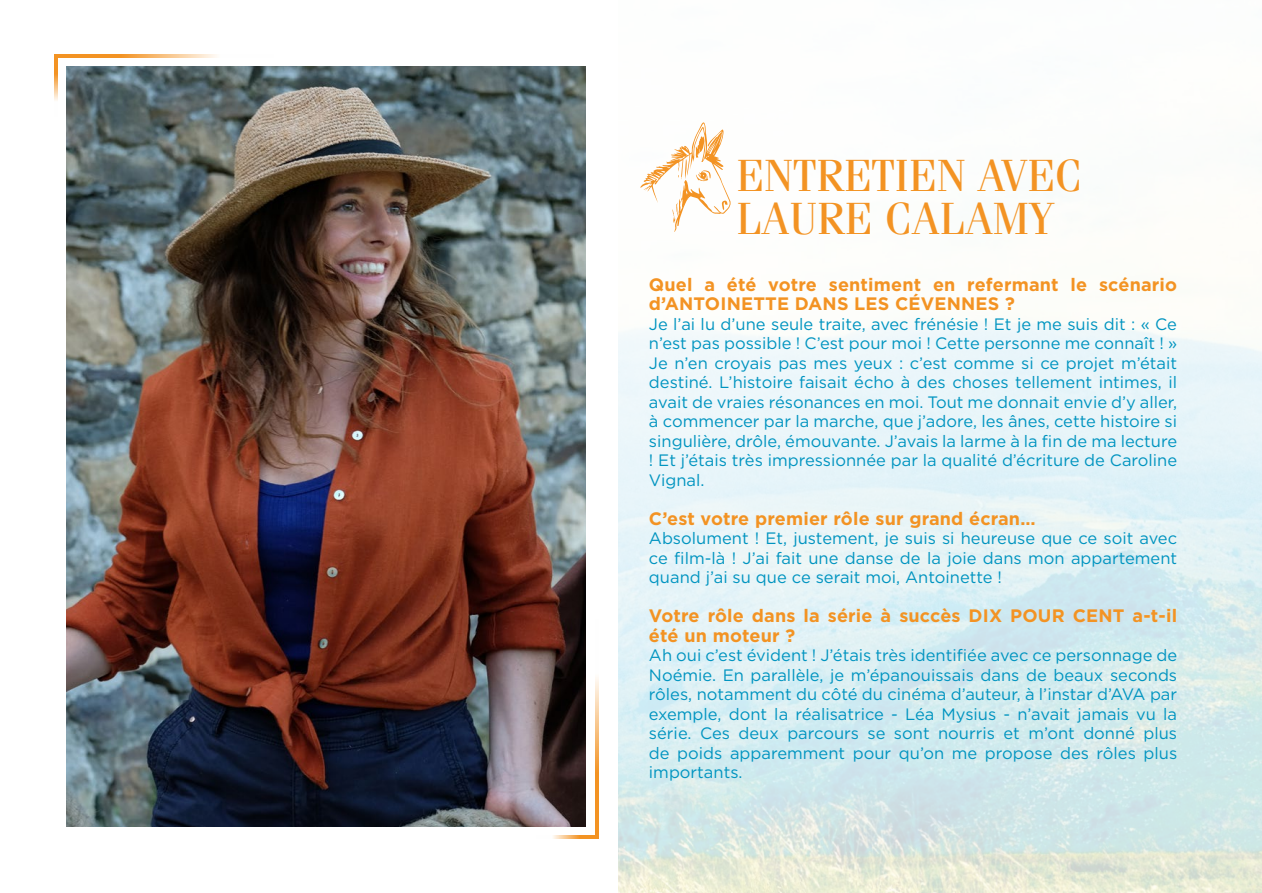
<style>
.page{position:relative;width:1262px;height:893px;background:#fff}
.page>*{position:absolute;margin:0;border:0;box-sizing:border-box;transform-origin:0 0}
.t1{font:45px/43.5px "Fenice";color:#f39323}
.t2{font:700 18px/19.5px "Gotham";letter-spacing:.01em;color:#f39323}
.t3{font:16.5px/19.5px "Gotham";color:#0094c0;text-align:justify}
</style>
<div class="page">
<img style="left:619px;top:321px;width:642px;height:571px">
<img style="left:67px;top:67px;width:519px;height:759px">
<hr style="left:54px;top:54px;width:220px;height:3px;background:#f39323">
<hr style="left:54px;top:55px;width:3px;height:61px;background:#f39323">
<hr style="left:595px;top:619px;width:3px;height:219px;background:#f39323">
<hr style="left:536px;top:836px;width:62px;height:2px;background:#f39323">
<svg style="left:640px;top:122px;width:91px;height:110px"></svg>
<h1 class="t1" style="left:736px;top:153px;width:347px">ENTRETIEN AVEC<br>LAURE CALAMY</h1>
<p class="t2" style="left:649px;top:274px;width:530px">Quel a été votre sentiment en refermant le scénario d’ANTOINETTE DANS LES CÉVENNES ?</p>
<p class="t3" style="left:649px;top:313px;width:530px">Je l’ai lu d’une seule traite, avec frénésie ! Et je me suis dit : « Ce n’est pas possible ! C’est pour moi ! Cette personne me connaît ! » Je n’en croyais pas mes yeux : c’est comme si ce projet m’était destiné. L’histoire faisait écho à des choses tellement intimes, il avait de vraies résonances en moi. Tout me donnait envie d’y aller, à commencer par la marche, que j’adore, les ânes, cette histoire si singulière, drôle, émouvante. J’avais la larme à la fin de ma lecture ! Et j’étais très impressionnée par la qualité d’écriture de Caroline Vignal.</p>
<p class="t2" style="left:649px;top:508px;width:388px">C’est votre premier rôle sur grand écran…</p>
<p class="t3" style="left:649px;top:528px;width:530px">Absolument ! Et, justement, je suis si heureuse que ce soit avec ce film-là ! J’ai fait une danse de la joie dans mon appartement quand j’ai su que ce serait moi, Antoinette !</p>
<p class="t2" style="left:649px;top:606px;width:530px">Votre rôle dans la série à succès DIX POUR CENT a-t-il été un moteur ?</p>
<p class="t3" style="left:649px;top:645px;width:530px">Ah oui c’est évident ! J’étais très identifiée avec ce personnage de Noémie. En parallèle, je m’épanouissais dans de beaux seconds rôles, notamment du côté du cinéma d’auteur, à l’instar d’AVA par exemple, dont la réalisatrice - Léa Mysius - n’avait jamais vu la série. Ces deux parcours se sont nourris et m’ont donné plus de poids apparemment pour qu’on me propose des rôles plus importants.</p>
</div>
